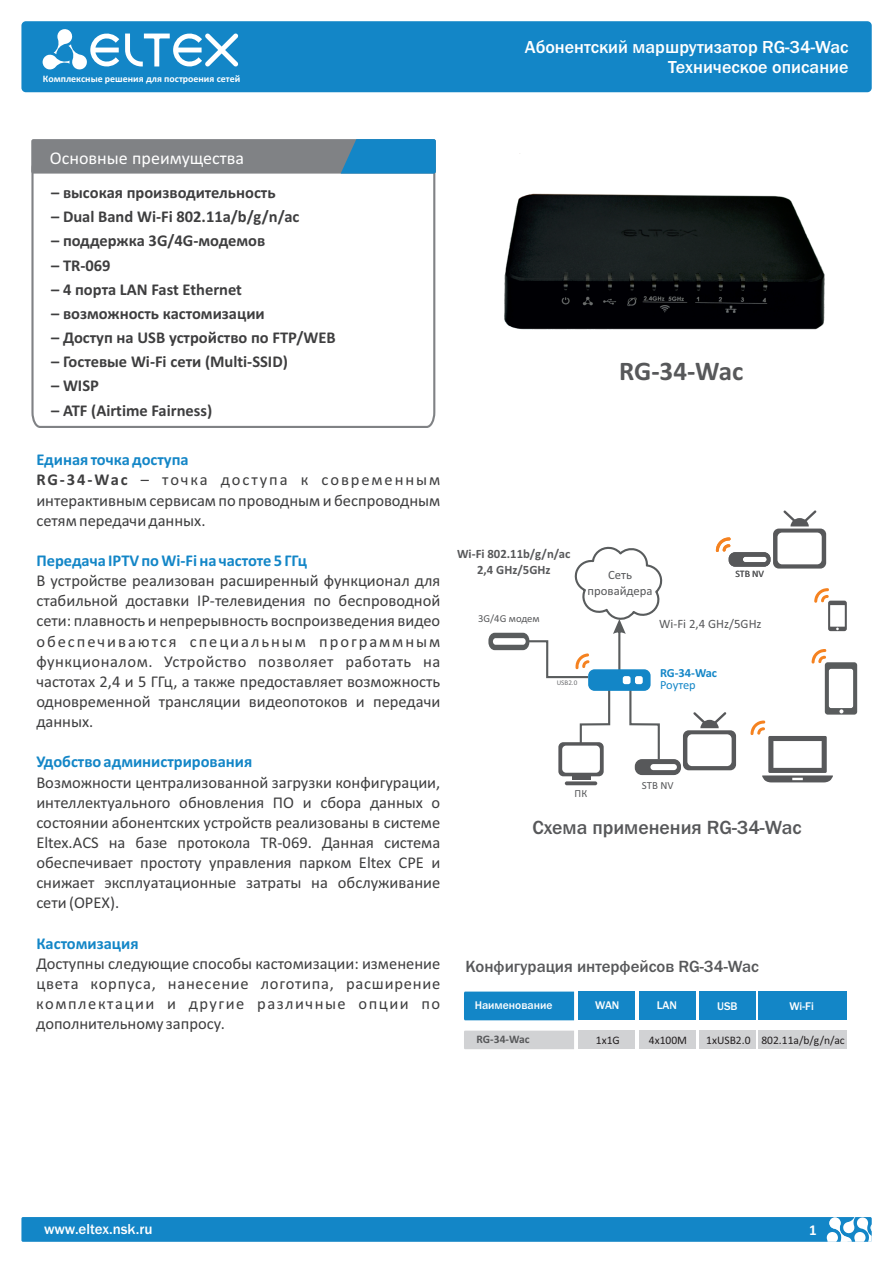
<style>
.page{position:relative;width:893px;height:1263px;background:#fff}
.page>*{position:absolute;margin:0;border:0;box-sizing:border-box;transform-origin:0 0}
.t1{font:700 27px "Calibri";letter-spacing:-.005em;color:#57585a}
.t2{font:500 19.65px "Franklin Gothic";color:#57585a}
.t3{font:500 18px/20.4px "Franklin Gothic";color:#fff;text-align:right}
.t4{font:18px "Calibri";color:#fff}
.t5{font:500 16.8px "Franklin Gothic";color:#57585a}
.t6{font:16.5px/20.1px "Calibri";color:#3e3e3f;text-align:justify}
.t7{font:700 16.5px "Calibri";color:#3e3e3f}
.t8{font:700 16.5px "Calibri";color:#1386c7}
.t9{font:500 15px "Franklin Gothic";color:#fff}
.t10{font:700 15px "Calibri";color:#fff}
.t11{font:700 12.75px/15.5px "Calibri";color:#57585a;text-align:center}
.t12{font:12.75px/15.5px "Calibri";color:#57585a;text-align:center}
.t13{font:700 12.45px "Calibri";letter-spacing:-.005em;color:#1386c7}
.t14{font:12.45px "Calibri";letter-spacing:-.005em;color:#1386c7}
.t15{font:11.55px "Calibri";color:#231f20}
.t16{font:500 11.55px "Franklin Gothic";color:#fff}
.t17{font:700 11.55px "Calibri";letter-spacing:-.005em;color:#57585a}
.t18{font:10.8px "Calibri";color:#57585a}
.t19{font:10.65px "Calibri";color:#57585a}
.t20{font:700 9.9px "Calibri";color:#fff}
.t21{font:9.9px "Calibri";color:#57585a}
.t22{font:7.05px "Calibri";color:#6c6d70}
.s1{font-weight:700;color:#1386c7}
.s2{font-weight:700}
</style>
<div class="page">
<div style="left:759px;top:1031px;width:88px;height:18px;background:#d1d2d4"></div>
<div style="left:699px;top:1031px;width:57px;height:18px;background:#d1d2d4"></div>
<div style="left:464px;top:1030px;width:110px;height:19px;background:#d1d2d4"></div>
<div style="left:758px;top:991px;width:89px;height:29px;background:#1386c7"></div>
<svg style="left:31px;top:173px;width:402px;height:255px"></svg>
<div style="left:21px;top:21px;width:851px;height:71px;background:#1386c7;border-radius:4px"></div>
<div style="left:31px;top:139px;width:405px;height:35px;background:#808285;border-radius:2px"></div>
<svg style="left:341px;top:139px;width:49px;height:35px;background:#2586bc"></svg>
<div style="left:21px;top:1217px;width:851px;height:25px;background:#1386c7;border-radius:2px"></div>
<svg style="left:43px;top:29px;width:76px;height:41px"></svg>
<svg style="left:125px;top:33px;width:113px;height:34px"></svg>
<svg style="left:826px;top:1217px;width:46px;height:25px"></svg>
<div style="left:464px;top:991px;width:110px;height:29px;background:#1386c7"></div>
<div style="left:578px;top:991px;width:56px;height:29px;background:#1386c7"></div>
<div style="left:579px;top:1031px;width:56px;height:18px;background:#d1d2d4"></div>
<div style="left:639px;top:991px;width:56px;height:29px;background:#1386c7"></div>
<div style="left:640px;top:1031px;width:56px;height:18px;background:#d1d2d4"></div>
<div style="left:699px;top:991px;width:56px;height:29px;background:#1386c7"></div>
<hr style="left:565px;top:781px;width:32px;height:4px;background:#57585a;border-radius:2px">
<svg style="left:488px;top:510px;width:369px;height:272px"></svg>
<img style="left:390px;top:63px;width:482px;height:360px">
<p class="t20" style="left:43px;top:75px;width:199px">Комплексные решения для построения сетей</p>
<p class="t3" style="left:525px;top:38px;width:325px">Абонентский маршрутизатор RG-34-Wac<br>Техническое описание</p>
<p class="t4" style="left:50px;top:151px;width:196px">Основные преимущества</p>
<p class="t7" style="left:51px;top:186px;width:226px">– высокая производительность</p>
<p class="t7" style="left:51px;top:210px;width:250px">– Dual Band Wi-Fi 802.11a/b/g/n/ac</p>
<p class="t7" style="left:51px;top:234px;width:216px">– поддержка 3G/4G-модемов</p>
<p class="t7" style="left:51px;top:258px;width:61px">– TR-069</p>
<p class="t7" style="left:51px;top:282px;width:192px">– 4 порта LAN Fast Ethernet</p>
<p class="t7" style="left:51px;top:307px;width:215px">– возможность кастомизации</p>
<p class="t7" style="left:51px;top:331px;width:286px">– Доступ на USB устройство по FTP/WEB</p>
<p class="t7" style="left:51px;top:355px;width:238px">– Гостевые Wi-Fi сети (Multi-SSID)</p>
<p class="t7" style="left:51px;top:379px;width:49px">– WISP</p>
<p class="t7" style="left:51px;top:403px;width:163px">– ATF (Airtime Fairness)</p>
<p class="t6" style="left:36px;top:451px;width:405px;text-align:left"><span class="s1">Единая точка доступа<br></span><span class="s2">RG-34-Wac</span> – точка доступа к современным интерактивным сервисам по проводным и беспроводным сетям передачи данных.</p>
<p class="t8" style="left:36px;top:554px;width:272px">Передача IPTV по Wi-Fi на частоте 5 ГГц</p>
<p class="t6" style="left:36px;top:572px;width:405px">В устройстве реализован расширенный функционал для стабильной доставки IP-телевидения по беспроводной сети: плавность и непрерывность воспроизведения видео обеспечиваются специальным программным функционалом. Устройство позволяет работать на частотах 2,4 и 5 ГГц, а также предоставляет возможность одновременной трансляции видеопотоков и передачи данных.</p>
<p class="t8" style="left:36px;top:755px;width:218px">Удобство администрирования</p>
<p class="t6" style="left:36px;top:773px;width:405px">Возможности централизованной загрузки конфигурации, интеллектуального обновления ПО и сбора данных о состоянии абонентских устройств реализованы в системе Eltex.ACS на базе протокола TR-069. Данная система обеспечивает простоту управления парком Eltex CPE и снижает эксплуатационные затраты на обслуживание сети (OPEX).</p>
<p class="t8" style="left:36px;top:936px;width:104px">Кастомизация</p>
<p class="t6" style="left:36px;top:955px;width:406px">Доступны следующие способы кастомизации: изменение цвета корпуса, нанесение логотипа, расширение комплектации и другие различные опции по дополнительному запросу.</p>
<h1 class="t1" style="left:619px;top:360px;width:126px">RG-34-Wac</h1>
<p class="t11" style="left:457px;top:547px;width:115px">Wi-Fi 802.11b/g/n/ac<br>2,4 GHz/5GHz</p>
<p class="t19" style="left:478px;top:614px;width:63px">3G/4G модем</p>
<p class="t12" style="left:588px;top:568px;width:67px">Сеть провайдера</p>
<p class="t21" style="left:735px;top:570px;width:30px">STB NV</p>
<p class="t12" style="left:659px;top:617px;width:104px">Wi-Fi 2,4 GHz/5GHz</p>
<p class="t22" style="left:557px;top:680px;width:22px">USB2.0</p>
<p class="t13" style="left:660px;top:667px;width:59px">RG-34-Wac</p>
<p class="t14" style="left:660px;top:680px;width:37px">Роутер</p>
<p class="t18" style="left:575px;top:789px;width:14px">ПК</p>
<p class="t18" style="left:642px;top:781px;width:33px">STB NV</p>
<p class="t2" style="left:532px;top:820px;width:271px">Схема применения RG-34-Wac</p>
<p class="t5" style="left:466px;top:960px;width:295px">Конфигурация интерфейсов RG-34-Wac</p>
<p class="t16" style="left:475px;top:1001px;width:79px">Наименование</p>
<p class="t17" style="left:477px;top:1035px;width:55px">RG-34-Wac</p>
<p class="t15" style="left:596px;top:1035px;width:25px">1x1G</p>
<p class="t15" style="left:649px;top:1035px;width:40px">4x100M</p>
<p class="t15" style="left:706px;top:1035px;width:140px">1xUSB2.0 802.11a/b/g/n/ac</p>
<p class="t16" style="left:595px;top:1001px;width:26px">WAN</p>
<p class="t16" style="left:657px;top:1001px;width:22px">LAN</p>
<p class="t16" style="left:717px;top:1001px;width:22px">USB</p>
<p class="t16" style="left:789px;top:1002px;width:26px">Wi-Fi</p>
<p class="t9" style="left:44px;top:1223px;width:110px">www.eltex.nsk.ru</p>
<p class="t10" style="left:809px;top:1224px;width:9px">1</p>
</div>
